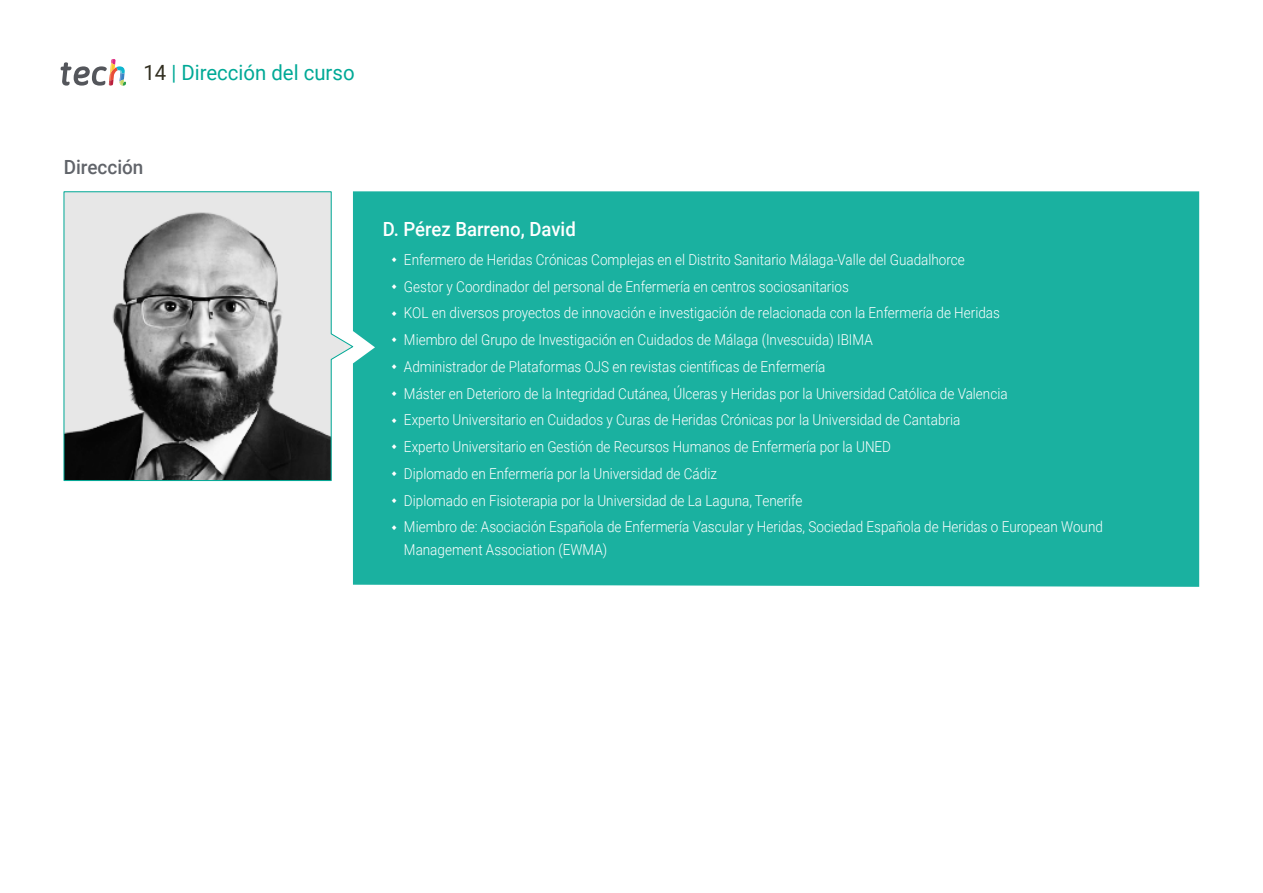
<style>
.page{position:relative;width:1263px;height:893px;background:#fff}
.page>*{position:absolute;margin:0;border:0;box-sizing:border-box;transform-origin:0 0}
.t1{font:21px "Roboto";color:#00a996}
.t2{font:500 19.5px "Roboto";color:#fff;scale:.95 1}
.t3{font:500 19.5px "Roboto";color:#61646a}
.t4{font:300 15px/26.7px "Roboto";color:#fff;scale:.9 1}
.s1{color:#312e20}
</style>
<div class="page">
<div style="left:353px;top:191px;width:846px;height:396px;background:#1ab1a0"></div>
<svg style="left:64px;top:191px;width:289px;height:290px"></svg>
<svg style="left:61px;top:59px;width:65px;height:27px"></svg>
<svg style="left:392px;top:257px;width:5px;height:5px"></svg>
<svg style="left:392px;top:284px;width:5px;height:5px"></svg>
<svg style="left:392px;top:311px;width:5px;height:5px"></svg>
<svg style="left:392px;top:337px;width:5px;height:5px"></svg>
<svg style="left:392px;top:364px;width:5px;height:5px"></svg>
<svg style="left:392px;top:391px;width:5px;height:5px"></svg>
<svg style="left:392px;top:418px;width:5px;height:5px"></svg>
<svg style="left:392px;top:444px;width:5px;height:5px"></svg>
<svg style="left:392px;top:471px;width:5px;height:5px"></svg>
<svg style="left:392px;top:498px;width:5px;height:5px"></svg>
<svg style="left:392px;top:525px;width:5px;height:5px"></svg>
<h1 class="t1" style="left:144px;top:57px;width:213px"><span class="s1">14</span> | Dirección del curso</h1>
<h2 class="t3" style="left:64px;top:154px;width:81px">Dirección</h2>
<h2 class="t2" style="left:383px;top:215px;width:205px">D. Pérez Barreno, David</h2>
<p class="t4" style="left:404px;top:246px;width:778px">Enfermero de Heridas Crónicas Complejas en el Distrito Sanitario Málaga-Valle del Guadalhorce<br>Gestor y Coordinador del personal de Enfermería en centros sociosanitarios<br>KOL en diversos proyectos de innovación e investigación de relacionada con la Enfermería de Heridas<br>Miembro del Grupo de Investigación en Cuidados de Málaga (Invescuida) IBIMA<br>Administrador de Plataformas OJS en revistas científicas de Enfermería<br>Máster en Deterioro de la Integridad Cutánea, Úlceras y Heridas por la Universidad Católica de Valencia<br>Experto Universitario en Cuidados y Curas de Heridas Crónicas por la Universidad de Cantabria<br>Experto Universitario en Gestión de Recursos Humanos de Enfermería por la UNED<br>Diplomado en Enfermería por la Universidad de Cádiz<br>Diplomado en Fisioterapia por la Universidad de La Laguna, Tenerife<br>Miembro de: Asociación Española de Enfermería Vascular y Heridas, Sociedad Española de Heridas o European Wound</p>
<p class="t4" style="left:404px;top:536px;width:227px">Management Association (EWMA)</p>
</div>
